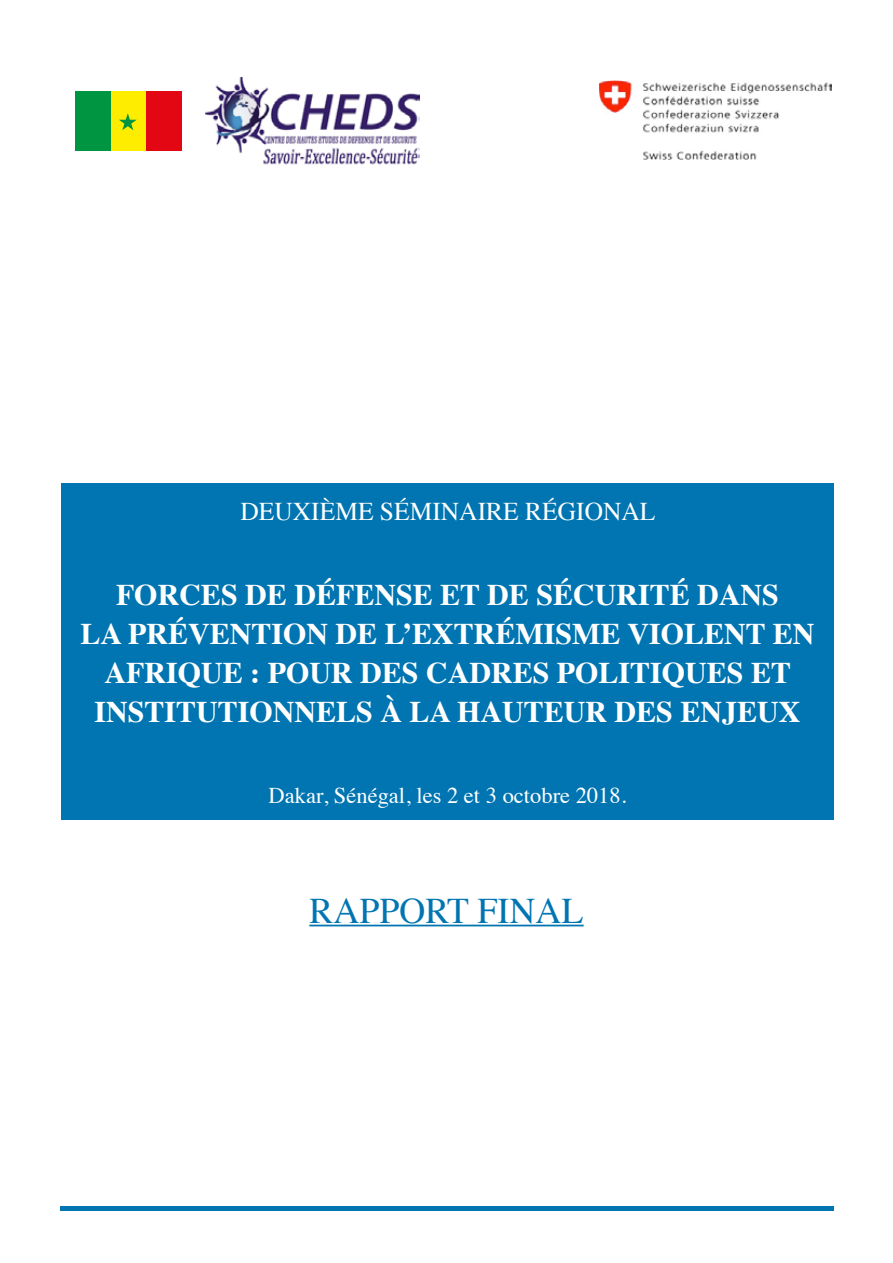
<style>
.page{position:relative;width:893px;height:1263px;background:#fff}
.page>*{position:absolute;margin:0;border:0;box-sizing:border-box;transform-origin:0 0}
.t1{font:36px "Times";color:#0075b1}
.t2{font:700 30px/39px "Times";color:#fff;text-align:center}
.t3{font:25.5px "Times";color:#fff}
.t4{font:22.5px "Times";color:#fff}
</style>
<div class="page">
<hr style="left:309px;top:925px;width:275px;height:1px;background:#0075b1">
<div style="left:61px;top:484px;width:773px;height:336px;background:#0075b1"></div>
<img style="left:205px;top:77px;width:214px;height:88px">
<img style="left:600px;top:81px;width:231px;height:78px">
<div style="left:75px;top:91px;width:36px;height:60px;background:#009641"></div>
<div style="left:111px;top:91px;width:35px;height:60px;background:#ffed00"></div>
<div style="left:146px;top:91px;width:35px;height:60px;background:#e30613"></div>
<svg style="left:119px;top:113px;width:18px;height:17px"></svg>
<div style="left:60px;top:1205px;width:773px;height:5px;background:#0075b1"></div>
<p class="t3" style="left:240px;top:487px;width:417px">DEUXIÈME SÉMINAIRE RÉGIONAL</p>
<p class="t2" style="left:81px;top:572px;width:735px">FORCES DE DÉFENSE ET DE SÉCURITÉ DANS<br>LA PRÉVENTION DE L’EXTRÉMISME VIOLENT EN AFRIQUE : POUR DES CADRES POLITIQUES ET INSTITUTIONNELS À LA HAUTEUR DES ENJEUX</p>
<p class="t4" style="left:269px;top:774px;width:359px">Dakar, Sénégal, les 2 et 3 octobre 2018.</p>
<p class="t1" style="left:309px;top:877px;width:276px">RAPPORT FINAL</p>
</div>
